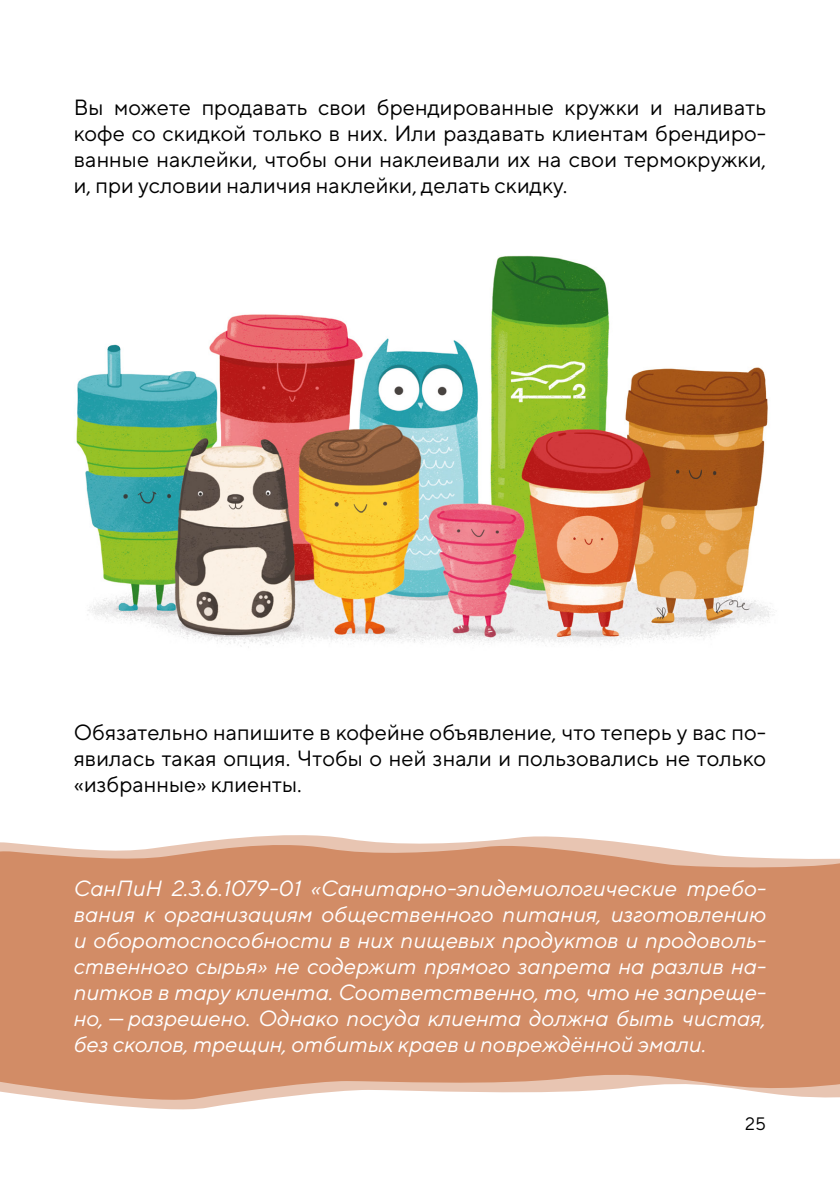
<style>
.page{position:relative;width:840px;height:1191px;background:#fff}
.page>*{position:absolute;margin:0;border:0;box-sizing:border-box;transform-origin:0 0}
.t1{font:italic 22px/26px "TT Norms";color:#fff;text-align:justify}
.t2{font:22px/26px "TT Norms";color:#000;text-align:justify}
.t3{font:18px "TT Norms";color:#000}
</style>
<div class="page">
<svg style="left:0;top:838px;width:839px;height:267px;background:#d69775"></svg>
<img style="left:76px;top:255px;width:698px;height:393px">
<p class="t2" style="left:74px;top:94px;width:693px">Вы можете продавать свои брендированные кружки и наливать кофе со скидкой только в них. Или раздавать клиентам брендиро&shy;ванные наклейки, чтобы они наклеивали их на свои термокружки, и, при условии наличия наклейки, делать скидку.</p>
<p class="t2" style="left:74px;top:718px;width:693px">Обязательно напишите в кофейне объявление, что теперь у вас по&shy;явилась такая опция. Чтобы о ней знали и пользовались не только «избранные» клиенты.</p>
<p class="t1" style="left:74px;top:874px;width:693px">СанПиН 2.3.6.1079-01 «Санитарно-эпидемиологические требо&shy;вания к организациям общественного питания, изготовлению и оборотоспособности в них пищевых продуктов и продоволь&shy;ственного сырья» не содержит прямого запрета на разлив на&shy;питков в тару клиента. Соответственно, то, что не запреще&shy;но, — разрешено. Однако посуда клиента должна быть чистая, без сколов, трещин, отбитых краев и повреждённой эмали.</p>
<p class="t3" style="left:744px;top:1112px;width:22px">25</p>
</div>
